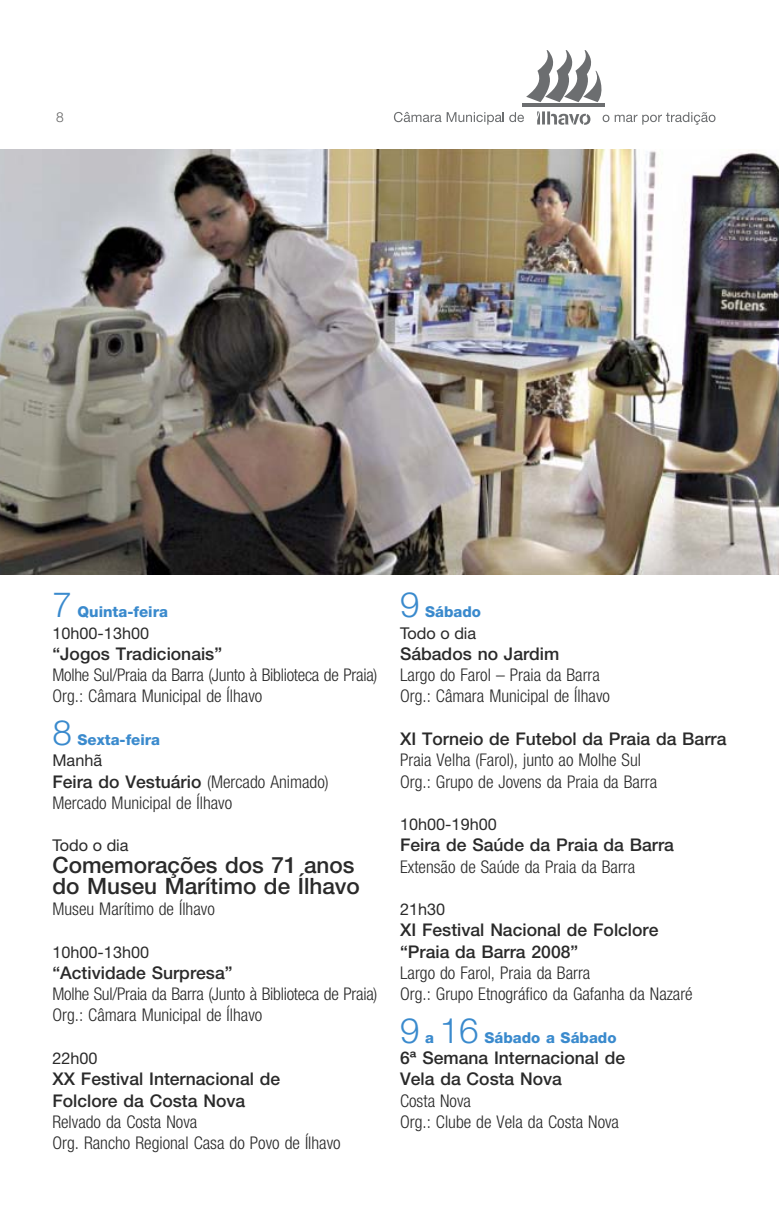
<style>
.page{position:relative;width:779px;height:1205px;background:#fff}
.page>*{position:absolute;margin:0;border:0;box-sizing:border-box;transform-origin:0 0}
.t1{font:300 35px "Helvetica Neue";color:#3a8acd}
.t2{font:500 22.5px/21.2px "Helvetica Neue";color:#2a2a2a}
.t3{font:300 condensed 17.5px/21.2px "Helvetica Neue";color:#2a2a2a}
.t4{font:500 17.5px/21.2px "Helvetica Neue";color:#2a2a2a}
.t5{font:16.25px "Helvetica Neue";color:#2a2a2a}
.t6{font:800 15px "Helvetica Neue";color:#3a8acd}
.t7{font:300 13.75px "Helvetica Neue";color:#636363}
.s1{font-weight:500;font-stretch:normal}
</style>
<div class="page">
<hr style="left:522px;top:104px;width:82px;height:3px;background:#6c6e70">
<svg style="left:526px;top:50px;width:76px;height:52px"></svg>
<svg style="left:537px;top:111px;width:53px;height:14px"></svg>
<svg style="left:393px;top:112px;width:110px;height:13px"></svg>
<svg style="left:509px;top:112px;width:14px;height:10px"></svg>
<svg style="left:602px;top:115px;width:7px;height:7px"></svg>
<svg style="left:603px;top:116px;width:5px;height:5px"></svg>
<svg style="left:614px;top:112px;width:99px;height:13px"></svg>
<img style="left:0;top:149px;width:778px;height:425px">
<p class="t7" style="left:56px;top:112px;width:9px">8</p>
<h1 class="t1" style="left:52px;top:592px;width:21px">7</h1>
<p class="t6" style="left:78px;top:606px;width:92px">Quinta-feira</p>
<p class="t5" style="left:52px;top:627px;width:98px">10h00-13h00</p>
<p class="t4" style="left:52px;top:644px;width:171px">“Jogos Tradicionais”</p>
<p class="t3" style="left:52px;top:665px;width:326px">Molhe Sul/Praia da Barra (Junto à Biblioteca de Praia)<br>Org.: Câmara Municipal de Ílhavo</p>
<h1 class="t1" style="left:52px;top:719px;width:21px">8</h1>
<p class="t6" style="left:78px;top:734px;width:84px">Sexta-feira</p>
<p class="t5" style="left:52px;top:754px;width:51px">Manhã</p>
<p class="t3" style="left:52px;top:772px;width:278px"><span class="s1">Feira do Vestuário</span> (Mercado Animado)<br>Mercado Municipal de Ílhavo</p>
<p class="t5" style="left:52px;top:839px;width:78px">Todo o dia</p>
<p class="t2" style="left:52px;top:855px;width:309px">Comemorações dos 71 anos do Museu Marítimo de Ílhavo</p>
<p class="t3" style="left:52px;top:899px;width:164px">Museu Marítimo de Ílhavo</p>
<p class="t5" style="left:52px;top:945px;width:98px">10h00-13h00</p>
<p class="t4" style="left:52px;top:963px;width:181px">“Actividade Surpresa”</p>
<p class="t3" style="left:52px;top:984px;width:326px">Molhe Sul/Praia da Barra (Junto à Biblioteca de Praia)<br>Org.: Câmara Municipal de Ílhavo</p>
<p class="t5" style="left:52px;top:1052px;width:47px">22h00</p>
<p class="t4" style="left:52px;top:1069px;width:229px">XX Festival Internacional de<br>Folclore da Costa Nova</p>
<p class="t3" style="left:52px;top:1112px;width:289px">Relvado da Costa Nova<br>Org. Rancho Regional Casa do Povo de Ílhavo</p>
<h1 class="t1" style="left:400px;top:592px;width:21px">9</h1>
<p class="t6" style="left:425px;top:606px;width:57px">Sábado</p>
<p class="t5" style="left:400px;top:627px;width:78px">Todo o dia</p>
<p class="t4" style="left:400px;top:644px;width:161px">Sábados no Jardim</p>
<p class="t3" style="left:400px;top:665px;width:211px">Largo do Farol – Praia da Barra<br>Org.: Câmara Municipal de Ílhavo</p>
<p class="t4" style="left:400px;top:729px;width:328px">XI Torneio de Futebol da Praia da Barra</p>
<p class="t3" style="left:400px;top:750px;width:258px">Praia Velha (Farol), junto ao Molhe Sul<br>Org.: Grupo de Jovens da Praia da Barra</p>
<p class="t5" style="left:400px;top:818px;width:98px">10h00-19h00</p>
<p class="t4" style="left:400px;top:836px;width:275px">Feira de Saúde da Praia da Barra</p>
<p class="t3" style="left:400px;top:857px;width:236px">Extensão de Saúde da Praia da Barra</p>
<p class="t5" style="left:400px;top:903px;width:47px">21h30</p>
<p class="t4" style="left:400px;top:921px;width:260px">XI Festival Nacional de Folclore “Praia da Barra 2008”</p>
<p class="t3" style="left:400px;top:963px;width:294px">Largo do Farol, Praia da Barra<br>Org.: Grupo Etnográfico da Gafanha da Nazaré</p>
<h1 class="t1" style="left:400px;top:1017px;width:21px">9</h1>
<h1 class="t1" style="left:439px;top:1017px;width:40px">16</h1>
<p class="t6" style="left:484px;top:1031px;width:133px">Sábado a Sábado</p>
<p class="t4" style="left:400px;top:1048px;width:226px">6ª Semana Internacional de<br>Vela da Costa Nova</p>
<p class="t3" style="left:400px;top:1090px;width:220px">Costa Nova<br>Org.: Clube de Vela da Costa Nova</p>
<p class="t6" style="left:425px;top:1031px;width:10px">a</p>
</div>
